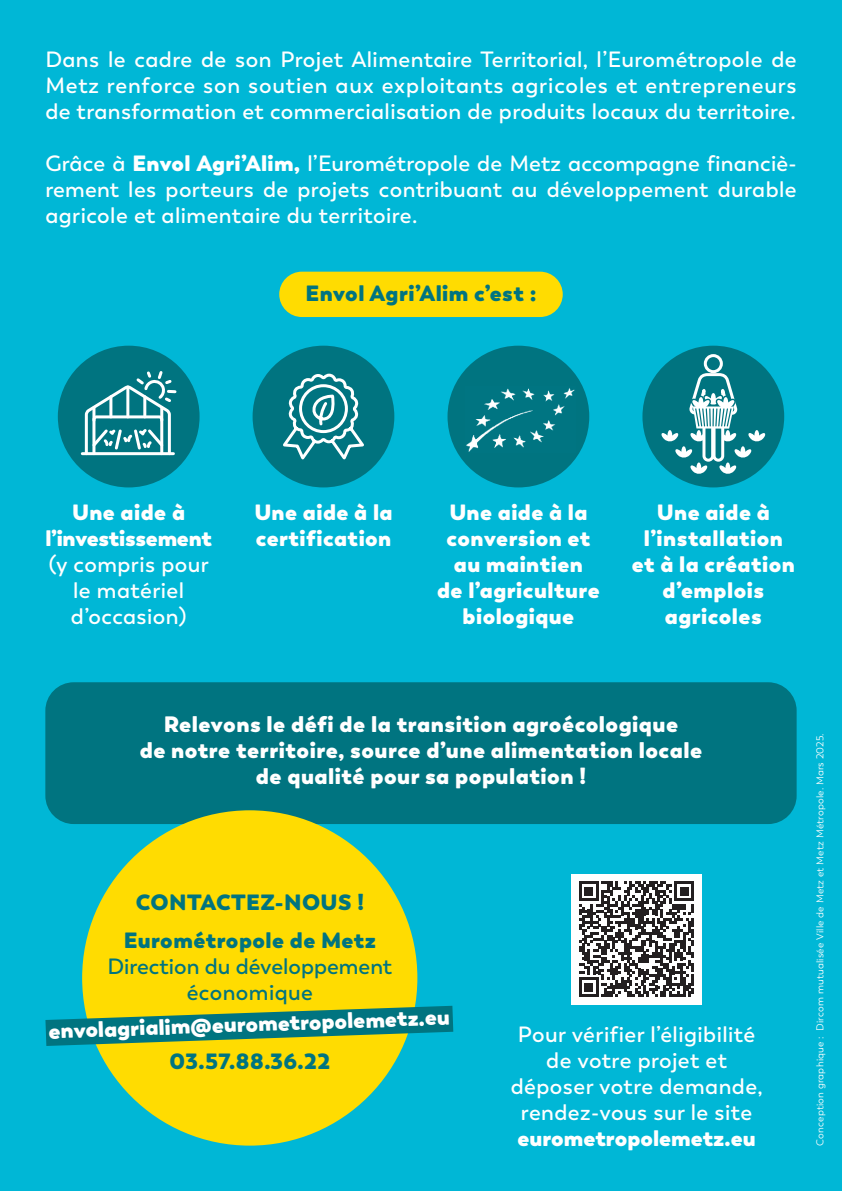
<style>
.page{position:relative;width:842px;height:1191px;background:#00b7d6}
.page>*{position:absolute;margin:0;border:0;box-sizing:border-box;transform-origin:0 0}
.t1{font:800 22.2px/26.2px "Boston";letter-spacing:.02em;color:#fff;text-align:center}
.t2{font:600 22px/26px "Boston";letter-spacing:.02em;color:#fff;text-align:center}
.t3{font:800 22px/26px "Boston";letter-spacing:.02em;color:#fff;text-align:center}
.t4{font:800 22px/37.4px "Boston";letter-spacing:.02em;color:#007480;text-align:center}
.t5{font:600 22px/26px "Boston";color:#007480;text-align:center}
.t6{font:800 22px/26px "Boston";letter-spacing:-.015em;color:#fff;text-align:center}
.t7{font:800 22px "Boston";color:#fff}
.t8{font:10px "Boston";letter-spacing:.02em;color:#fff}
.s1{font-weight:800}
</style>
<div class="page">
<div style="left:571px;top:874px;width:131px;height:130px;background:#fff"></div>
<svg style="left:579px;top:881px;width:115px;height:115px"></svg>
<div style="left:279px;top:272px;width:284px;height:45px;background:#ffdc01;border-radius:23px"></div>
<div style="left:58px;top:346px;width:142px;height:141px;background:#007480;border-radius:50%"></div>
<hr style="left:82px;top:452px;width:91px;height:3px;background:#fff">
<svg style="left:83px;top:371px;width:94px;height:85px"></svg>
<div style="left:253px;top:346px;width:141px;height:141px;background:#007480;border-radius:50%"></div>
<svg style="left:283px;top:373px;width:81px;height:85px"></svg>
<div style="left:447px;top:346px;width:142px;height:141px;background:#007480;border-radius:50%"></div>
<img style="left:466px;top:388px;width:109px;height:64px">
<div style="left:642px;top:346px;width:142px;height:141px;background:#007480;border-radius:50%"></div>
<div style="left:704px;top:354px;width:19px;height:19px;border:3px solid #fff;border-radius:50%"></div>
<svg style="left:661px;top:368px;width:105px;height:107px"></svg>
<div style="left:45px;top:682px;width:752px;height:142px;background:#007480;border-radius:28px"></div>
<div style="left:82px;top:810px;width:335px;height:335px;background:#ffdc01;border-radius:50%"></div>
<svg style="left:45px;top:991px;width:409px;height:68px"></svg>
<p class="t2" style="left:45px;top:47px;width:753px;text-align:justify">Dans le cadre de son Projet Alimentaire Territorial, l’Eurométropole de Metz renforce son soutien aux exploitants agricoles et entrepreneurs de transformation et commercialisation de produits locaux du territoire.</p>
<p class="t2" style="left:45px;top:151px;width:753px;text-align:justify">Grâce à <span class="s1">Envol Agri’Alim,</span> l’Eurométropole de Metz accompagne financiè&shy;rement les porteurs de projets contribuant au développement durable agricole et alimentaire du territoire.</p>
<p class="t4" style="left:305px;top:275px;width:232px">Envol Agri’Alim c’est :</p>
<p class="t6" style="left:45px;top:499px;width:168px">Une aide à l’investissement</p>
<p class="t2" style="left:49px;top:552px;width:162px">(y compris pour le matériel d’occasion)</p>
<p class="t3" style="left:254px;top:499px;width:140px;text-align:left">Une aide à la certification</p>
<p class="t3" style="left:437px;top:499px;width:164px">Une aide à la conversion et au maintien<br>de l’agriculture biologique</p>
<p class="t3" style="left:632px;top:499px;width:164px">Une aide à l’installation et à la création d’emplois agricoles</p>
<p class="t1" style="left:140px;top:711px;width:564px">Relevons le défi de la transition agroécologique<br>de notre territoire, source d’une alimentation locale de qualité pour sa population !</p>
<p class="t4" style="left:124px;top:884px;width:254px">CONTACTEZ-NOUS !<br>Eurométropole de Metz</p>
<p class="t5" style="left:108px;top:953px;width:286px">Direction du développement économique</p>
<p class="t3" style="left:48px;top:1018px;width:403px;rotate:-2deg">envolagrialim@eurometropolemetz.eu</p>
<p class="t4" style="left:170px;top:1042px;width:162px">03.57.88.36.22</p>
<p class="t2" style="left:511px;top:1021px;width:253px">Pour vérifier l’éligibilité de votre projet et déposer votre demande, rendez-vous sur le site</p>
<p class="t7" style="left:517px;top:1123px;width:240px">eurometropolemetz.eu</p>
<p class="t8" style="left:814px;top:1145px;width:414px;rotate:-90deg">Conception graphique : Dircom mutualisée Ville de Metz et Metz Métropole. Mars 2025.</p>
</div>
